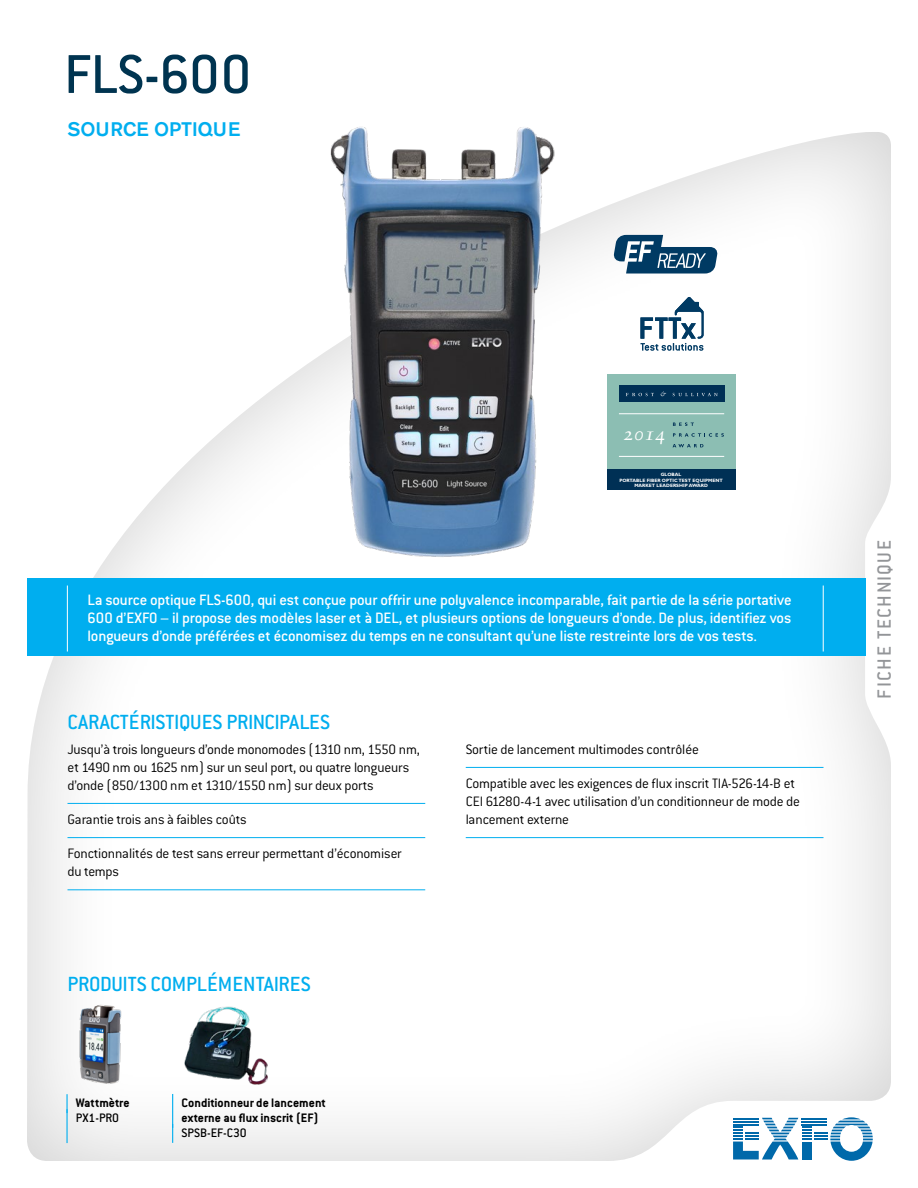
<style>
.page{position:relative;width:918px;height:1188px;background:#fff}
.page>*{position:absolute;margin:0;border:0;box-sizing:border-box;transform-origin:0 0}
.Titre{font:500 60px "Conduit ITC";letter-spacing:-.01em;color:#003450}
.Sous-titre_2{font:500 22.5px "Conduit ITC";letter-spacing:-.01em;color:#00aeef}
.t1{font:500 21px "Conduit ITC";letter-spacing:.075em;color:#939598}
.Sous-titre_1{font:500 19.5px "Akzidenz Grotesk BE";color:#00aeef}
.t2{font:19.2px "Sabon Italic Os F";color:#fff}
.Bande_bleu_-_Texte{font:500 16.5px/18px "Conduit ITC";letter-spacing:-.015em;color:#fff;text-align:justify}
.Key_-_Texte_filet{font:300 15px/18px "Conduit ITC";letter-spacing:-.015em;color:#000}
.Complement_-_Texte{font:700 13.5px/15px "Conduit ITC";color:#000}
.Complement_-_Texte-2{font:500 13.5px "Conduit ITC";color:#000}
.t3{font:700 4.8px/5.7px "Gill Sans";color:#fff;text-align:center}
</style>
<div class="page">
<div style="left:27px;top:131px;width:865px;height:1031px;background:#000;opacity:.2"></div>
<svg style="left:733px;top:1117px;width:140px;height:44px"></svg>
<div style="left:608px;top:374px;width:128px;height:94px;background:#8cbeb3"></div>
<div style="left:608px;top:470px;width:128px;height:20px;background:#003055"></div>
<div style="left:619px;top:386px;width:105px;height:16px;background:#003055"></div>
<svg style="left:626px;top:393px;width:28px;height:3px"></svg>
<svg style="left:661px;top:391px;width:5px;height:5px"></svg>
<svg style="left:673px;top:393px;width:45px;height:3px"></svg>
<hr style="left:619px;top:456px;width:105px;height:1px;background:#fff">
<hr style="left:619px;top:413px;width:105px;height:1px;background:#fff">
<svg style="left:673px;top:423px;width:21px;height:3px"></svg>
<svg style="left:673px;top:433px;width:51px;height:4px"></svg>
<svg style="left:673px;top:444px;width:30px;height:3px"></svg>
<svg style="left:640px;top:297px;width:64px;height:54px"></svg>
<svg style="left:613px;top:235px;width:105px;height:39px"></svg>
<img style="left:76px;top:1001px;width:47px;height:86px">
<img style="left:149px;top:997px;width:150px;height:100px">
<svg style="left:66px;top:1094px;width:2px;height:15px"></svg>
<hr style="left:66px;top:1109px;width:2px;height:34px;background:#00aeef">
<hr style="left:172px;top:1094px;width:1px;height:34px;background:#00aeef">
<svg style="left:172px;top:1128px;width:1px;height:15px"></svg>
<div style="left:27px;top:578px;width:838px;height:78px;background:#00aeef"></div>
<hr style="left:67px;top:586px;width:1px;height:66px;background:#fff">
<hr style="left:823px;top:586px;width:1px;height:66px;background:#fff">
<hr style="left:68px;top:803px;width:357px;height:1px;background:#00aeef">
<hr style="left:68px;top:837px;width:357px;height:1px;background:#00aeef">
<hr style="left:68px;top:890px;width:357px;height:1px;background:#00aeef">
<hr style="left:466px;top:767px;width:358px;height:1px;background:#00aeef">
<hr style="left:466px;top:837px;width:358px;height:1px;background:#00aeef">
<img style="left:318px;top:127px;width:250px;height:440px">
<p class="Titre" style="left:64px;top:40px;width:189px">FLS-600</p>
<p class="Sous-titre_1" style="left:68px;top:117px;width:174px">SOURCE OPTIQUE</p>
<p class="t2" style="left:623px;top:422px;width:44px">2014</p>
<p class="t3" style="left:619px;top:471px;width:105px">GLOBAL<br>PORTABLE FIBER OPTIC TEST EQUIPMENT<br>MARKET LEADERSHIP AWARD</p>
<p class="Bande_bleu_-_Texte" style="left:88px;top:591px;width:706px">La source optique FLS-600, qui est conçue pour offrir une polyvalence incomparable, fait partie de la série portative 600 d’EXFO – il propose des modèles laser et à DEL, et plusieurs options de longueurs d’onde. De plus, identifiez vos longueurs d’onde préférées et économisez du temps en ne consultant qu’une liste restreinte lors de vos tests.</p>
<p class="Sous-titre_2" style="left:68px;top:709px;width:264px">CARACTÉRISTIQUES PRINCIPALES</p>
<p class="Key_-_Texte_filet" style="left:68px;top:740px;width:354px">Jusqu’à trois longueurs d’onde monomodes (1310 nm, 1550 nm, et 1490 nm ou 1625 nm) sur un seul port, ou quatre longueurs d’onde (850/1300 nm et 1310/1550 nm) sur deux ports</p>
<p class="Key_-_Texte_filet" style="left:68px;top:810px;width:181px">Garantie trois ans à faibles coûts</p>
<p class="Key_-_Texte_filet" style="left:68px;top:844px;width:336px">Fonctionnalités de test sans erreur permettant d’économiser du temps</p>
<p class="Sous-titre_2" style="left:68px;top:971px;width:245px">PRODUITS COMPLÉMENTAIRES</p>
<p class="Complement_-_Texte" style="left:76px;top:1095px;width:55px">Wattmètre</p>
<p class="Complement_-_Texte-2" style="left:76px;top:1110px;width:45px">PX1-PRO</p>
<p class="Complement_-_Texte" style="left:182px;top:1095px;width:146px">Conditionneur de lancement externe au flux inscrit (EF)</p>
<p class="Complement_-_Texte-2" style="left:182px;top:1125px;width:67px">SPSB-EF-C30</p>
<p class="Key_-_Texte_filet" style="left:466px;top:740px;width:235px">Sortie de lancement multimodes contrôlée</p>
<p class="Key_-_Texte_filet" style="left:466px;top:774px;width:336px">Compatible avec les exigences de flux inscrit TIA-526-14-B et<br>CEI 61280-4-1 avec utilisation d’un conditionneur de mode de lancement externe</p>
<h3 class="t1" style="left:873px;top:699px;width:160px;rotate:-90deg">FICHE TECHNIQUE</h3>
</div>
